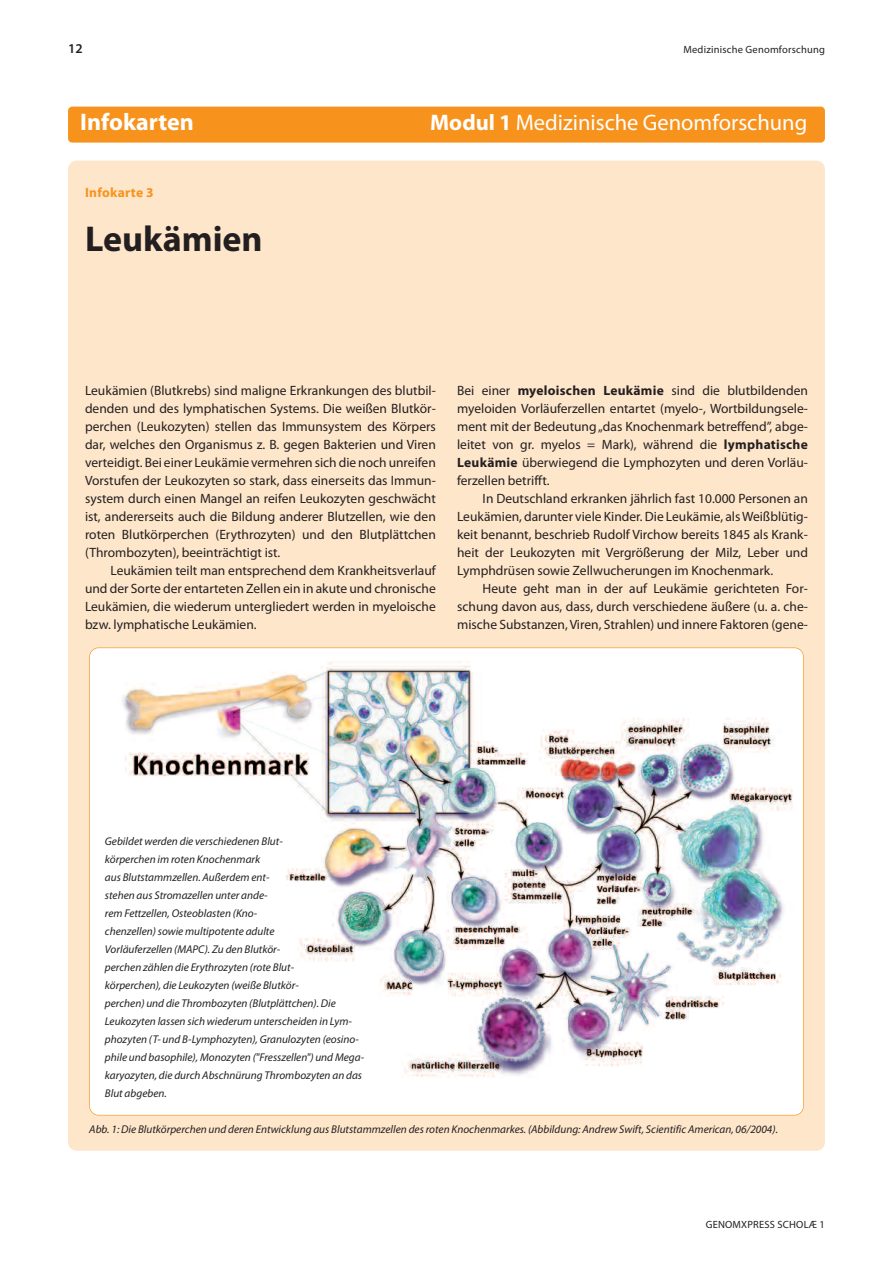
<style>
.page{position:relative;width:893px;height:1263px;background:#fff}
.page>*{position:absolute;margin:0;border:0;box-sizing:border-box;transform-origin:0 0}
.t1{font:700 36px "Myriad Pro";color:#231f20}
.t2{font:700 24px "Myriad Pro";color:#fff}
.t3{font:22.5px "Myriad Pro";color:#fff}
.t4{font:13.5px/18px "Myriad Pro";color:#231f20;text-align:justify}
.t5{font:700 13.5px "Myriad Pro";letter-spacing:.02em;color:#f7931d}
.t6{font:600 13.5px "Myriad Pro";color:#231f20}
.t7{font:italic 11.25px/18px "Myriad Pro";color:#231f20}
.t8{font:10.5px "Myriad Pro";letter-spacing:.02em;color:#231f20}
.s1{font-weight:700}
</style>
<div class="page">
<div style="left:68px;top:107px;width:757px;height:36px;background:#f7931d;border-radius:4px"></div>
<div style="left:68px;top:161px;width:757px;height:990px;background:#fee6ca;border-radius:9px"></div>
<div style="left:90px;top:648px;width:713px;height:467px;background:#fff;border-radius:9px"></div>
<img style="left:122px;top:661px;width:671px;height:417px">
<p class="t6" style="left:68px;top:43px;width:16px">12</p>
<p class="t8" style="left:683px;top:45px;width:143px">Medizinische Genomforschung</p>
<h2 class="t2" style="left:80px;top:113px;width:115px">Infokarten</h2>
<h3 class="t3" style="left:430px;top:114px;width:379px"><span class="s1">Modul 1</span> Medizinische Genomforschung</h3>
<p class="t5" style="left:85px;top:187px;width:70px">Infokarte 3</p>
<h1 class="t1" style="left:85px;top:225px;width:179px">Leukämien</h1>
<p class="t4" style="left:85px;top:382px;width:352px">Leukämien (Blutkrebs) sind maligne Erkrankungen des blutbil&shy;denden und des lymphatischen Systems. Die weißen Blutkör&shy;perchen (Leukozyten) stellen das Immunsystem des Körpers dar, welches den Organismus z. B. gegen Bakterien und Viren verteidigt. Bei einer Leukämie vermehren sich die noch unreifen Vorstufen der Leukozyten so stark, dass einerseits das Immun&shy;system durch einen Mangel an reifen Leukozyten geschwächt ist, andererseits auch die Bildung anderer Blutzellen, wie den roten Blutkörperchen (Erythrozyten) und den Blutplättchen (Thrombozyten), beeinträchtigt ist.</p>
<p class="t4" style="left:85px;top:562px;width:352px;text-indent:26px">Leukämien teilt man entsprechend dem Krankheitsverlauf und der Sorte der entarteten Zellen ein in akute und chronische Leukämien, die wiederum untergliedert werden in myeloische bzw. lymphatische Leukämien.</p>
<p class="t4" style="left:457px;top:382px;width:352px">Bei einer <span class="s1">myeloischen Leukämie</span> sind die blutbildenden myeloiden Vorläuferzellen entartet (myelo-, Wortbildungsele&shy;ment mit der Bedeutung„das Knochenmark betreffend”, abge&shy;leitet von gr. myelos = Mark), während die <span class="s1">lymphatische Leukämie</span> überwiegend die Lymphozyten und deren Vorläu&shy;ferzellen betrifft.</p>
<p class="t4" style="left:457px;top:490px;width:352px;text-indent:26px">In Deutschland erkranken jährlich fast 10.000 Personen an Leukämien, darunter viele Kinder. Die Leukämie, alsWeißblütig&shy;keit benannt, beschrieb Rudolf Virchow bereits 1845 als Krank&shy;heit der Leukozyten mit Vergrößerung der Milz, Leber und Lymphdrüsen sowie Zellwucherungen im Knochenmark.</p>
<p class="t4" style="left:457px;top:580px;width:352px;text-indent:26px">Heute geht man in der auf Leukämie gerichteten For&shy;schung davon aus, dass, durch verschiedene äußere (u. a. che&shy;mische Substanzen,Viren, Strahlen) und innere Faktoren (gene-</p>
<p class="t7" style="left:105px;top:833px;width:261px">Gebildet werden die verschiedenen Blut-<br>körperchen im roten Knochenmark<br>aus Blutstammzellen. Außerdem ent-<br>stehen aus Stromazellen unter ande-<br>rem Fettzellen, Osteoblasten (Kno-<br>chenzellen) sowie multipotente adulte<br>Vorläuferzellen (MAPC). Zu den Blutkör-<br>perchen zählen die Erythrozyten (rote Blut-<br>körperchen), die Leukozyten (weiße Blutkör-<br>perchen) und die Thrombozyten (Blutplättchen). Die Leukozyten lassen sich wiederum unterscheiden in Lym&shy;phozyten (T- und B-Lymphozyten), Granulozyten (eosino&shy;phile und basophile), Monozyten ("Fresszellen") und Mega&shy;karyozyten, die durch Abschnürung Thrombozyten an das Blut abgeben.</p>
<p class="t7" style="left:89px;top:1121px;width:690px">Abb. 1: Die Blutkörperchen und deren Entwicklung aus Blutstammzellen des roten Knochenmarkes. (Abbildung: Andrew Swift, Scientific American, 06/2004).</p>
<p class="t8" style="left:706px;top:1221px;width:121px">GENOMXPRESS SCHOLÆ 1</p>
</div>
